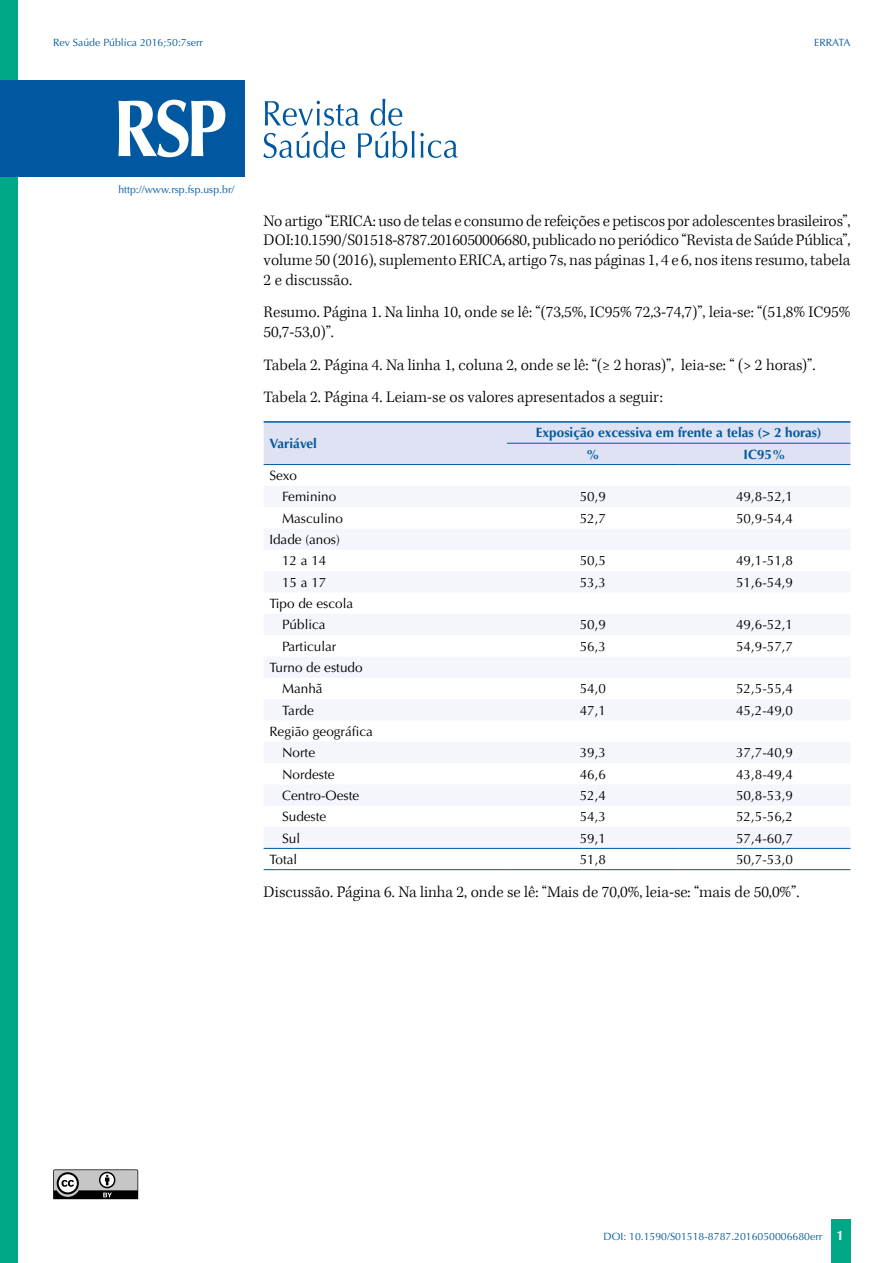
<style>
.page{position:relative;width:893px;height:1263px;background:#fff}
.page>*{position:absolute;margin:0;border:0;box-sizing:border-box;transform-origin:0 0}
.t1{font:300 16.5px/19.8px "Kepler Std";color:#000}
.t2{font:13.5px/21.3px "Optima";color:#000}
.t3{font:700 13.5px/21.3px "Optima";color:#0059a0}
.t4{font:10.5px "Optima";color:#0059a0}
.s1{font-weight:700;font-size:13.5px;color:#fff}
</style>
<div class="page">
<div style="left:831px;top:1220px;width:20px;height:43px;background:#00a887"></div>
<svg style="left:53px;top:1169px;width:85px;height:30px;background:#838383"></svg>
<div style="left:0;top:0;width:18px;height:1263px;background:#00a887"></div>
<div style="left:264px;top:423px;width:586px;height:41px;background:#dee2f2"></div>
<svg style="left:264px;top:486px;width:586px;height:362px;fill:#f4f6fb"></svg>
<hr style="left:507px;top:443px;width:172px;height:1px;background:#0059a0">
<hr style="left:679px;top:443px;width:171px;height:1px;background:#0059a0">
<hr style="left:264px;top:421px;width:243px;height:2px;background:#0059a0">
<hr style="left:507px;top:421px;width:172px;height:2px;background:#0059a0">
<hr style="left:679px;top:421px;width:171px;height:2px;background:#0059a0">
<hr style="left:264px;top:464px;width:243px;height:1px;background:#0059a0">
<hr style="left:507px;top:464px;width:172px;height:1px;background:#0059a0">
<hr style="left:679px;top:464px;width:171px;height:1px;background:#0059a0">
<hr style="left:264px;top:848px;width:243px;height:1px;background:#0059a0">
<hr style="left:507px;top:848px;width:172px;height:1px;background:#0059a0">
<hr style="left:679px;top:848px;width:171px;height:1px;background:#0059a0">
<hr style="left:264px;top:869px;width:243px;height:1px;background:#0059a0">
<hr style="left:507px;top:869px;width:172px;height:1px;background:#0059a0">
<hr style="left:679px;top:869px;width:171px;height:1px;background:#0059a0">
<svg style="left:263px;top:99px;width:195px;height:59px"></svg>
<div style="left:0;top:80px;width:244px;height:96px;background:#0059a0"></div>
<svg style="left:118px;top:100px;width:107px;height:57px"></svg>
<p class="t4" style="left:53px;top:36px;width:151px">Rev Saúde Pública 2016;50:7serr</p>
<p class="t4" style="left:814px;top:36px;width:38px">ERRATA</p>
<p class="t4" style="left:118px;top:183px;width:117px">http://www.rsp.fsp.usp.br/</p>
<p class="t1" style="left:264px;top:211px;width:588px;text-align:justify">No artigo “ERICA: uso de telas e consumo de refeições e petiscos por adolescentes brasileiros”, DOI:10.1590/S01518-8787.2016050006680, publicado no periódico “Revista de Saúde Pública”, volume 50 (2016), suplemento ERICA, artigo 7s, nas páginas 1, 4 e 6, nos itens resumo, tabela 2 e discussão.</p>
<p class="t1" style="left:264px;top:303px;width:588px">Resumo. Página 1. Na linha 10, onde se lê: “(73,5%, IC95% 72,3-74,7)”, leia-se: “(51,8% IC95%<br>50,7-53,0)”.</p>
<p class="t1" style="left:264px;top:349px;width:553px;line-height:32.5px">Tabela 2. Página 4. Na linha 1, coluna 2, onde se lê: “(≥ 2 horas)”, leia-se: “ (&gt; 2 horas)”.<br>Tabela 2. Página 4. Leiam-se os valores apresentados a seguir:</p>
<p class="t3" style="left:269px;top:433px;width:49px">Variável</p>
<p class="t3" style="left:586px;top:422px;width:237px;text-indent:-50px">Exposição excessiva em frente a telas (&gt; 2 horas) %</p>
<p class="t3" style="left:744px;top:444px;width:44px">IC95%</p>
<p class="t2" style="left:282px;top:465px;width:56px;text-indent:-13px">Sexo<br>Feminino</p>
<p class="t2" style="left:580px;top:486px;width:28px">50,9</p>
<p class="t2" style="left:736px;top:486px;width:59px">49,8-52,1</p>
<p class="t2" style="left:282px;top:508px;width:62px">Masculino</p>
<p class="t2" style="left:580px;top:508px;width:28px">52,7</p>
<p class="t2" style="left:736px;top:508px;width:59px">50,9-54,4</p>
<p class="t2" style="left:269px;top:529px;width:72px;text-align:center">Idade (anos)<br>12 a 14</p>
<p class="t2" style="left:580px;top:550px;width:28px">50,5</p>
<p class="t2" style="left:736px;top:550px;width:59px">49,1-51,8</p>
<p class="t2" style="left:282px;top:572px;width:46px">15 a 17</p>
<p class="t2" style="left:580px;top:572px;width:28px">53,3</p>
<p class="t2" style="left:736px;top:572px;width:59px">51,6-54,9</p>
<p class="t2" style="left:282px;top:593px;width:73px;text-indent:-13px">Tipo de escola<br>Pública</p>
<p class="t2" style="left:580px;top:614px;width:28px">50,9</p>
<p class="t2" style="left:736px;top:614px;width:59px">49,6-52,1</p>
<p class="t2" style="left:282px;top:636px;width:56px">Particular</p>
<p class="t2" style="left:580px;top:636px;width:28px">56,3</p>
<p class="t2" style="left:736px;top:636px;width:59px">54,9-57,7</p>
<p class="t2" style="left:282px;top:657px;width:82px;text-indent:-13px">Turno de estudo<br>Manhã</p>
<p class="t2" style="left:580px;top:678px;width:28px">54,0</p>
<p class="t2" style="left:736px;top:678px;width:59px">52,5-55,4</p>
<p class="t2" style="left:282px;top:700px;width:33px">Tarde</p>
<p class="t2" style="left:580px;top:700px;width:28px">47,1</p>
<p class="t2" style="left:736px;top:700px;width:59px">45,2-49,0</p>
<p class="t2" style="left:282px;top:721px;width:92px;text-indent:-13px">Região geográfica<br>Norte</p>
<p class="t2" style="left:580px;top:742px;width:28px">39,3</p>
<p class="t2" style="left:736px;top:742px;width:59px">37,7-40,9</p>
<p class="t2" style="left:282px;top:763px;width:54px">Nordeste</p>
<p class="t2" style="left:580px;top:763px;width:28px">46,6</p>
<p class="t2" style="left:736px;top:763px;width:59px">43,8-49,4</p>
<p class="t2" style="left:282px;top:785px;width:79px">Centro-Oeste</p>
<p class="t2" style="left:580px;top:785px;width:28px">52,4</p>
<p class="t2" style="left:736px;top:785px;width:59px">50,8-53,9</p>
<p class="t2" style="left:282px;top:806px;width:46px">Sudeste</p>
<p class="t2" style="left:580px;top:806px;width:28px">54,3</p>
<p class="t2" style="left:736px;top:806px;width:59px">52,5-56,2</p>
<p class="t2" style="left:282px;top:827px;width:20px">Sul</p>
<p class="t2" style="left:580px;top:827px;width:28px">59,1</p>
<p class="t2" style="left:736px;top:827px;width:59px">57,4-60,7</p>
<p class="t2" style="left:269px;top:849px;width:29px">Total</p>
<p class="t2" style="left:580px;top:849px;width:28px">51,8</p>
<p class="t2" style="left:736px;top:849px;width:59px">50,7-53,0</p>
<p class="t1" style="left:264px;top:882px;width:537px">Discussão. Página 6. Na linha 2, onde se lê: “Mais de 70,0%, leia-se: “mais de 50,0%”.</p>
<p class="t4" style="left:603px;top:1230px;width:242px">DOI: 10.1590/S01518-8787.2016050006680err <span class="s1">1</span></p>
</div>
